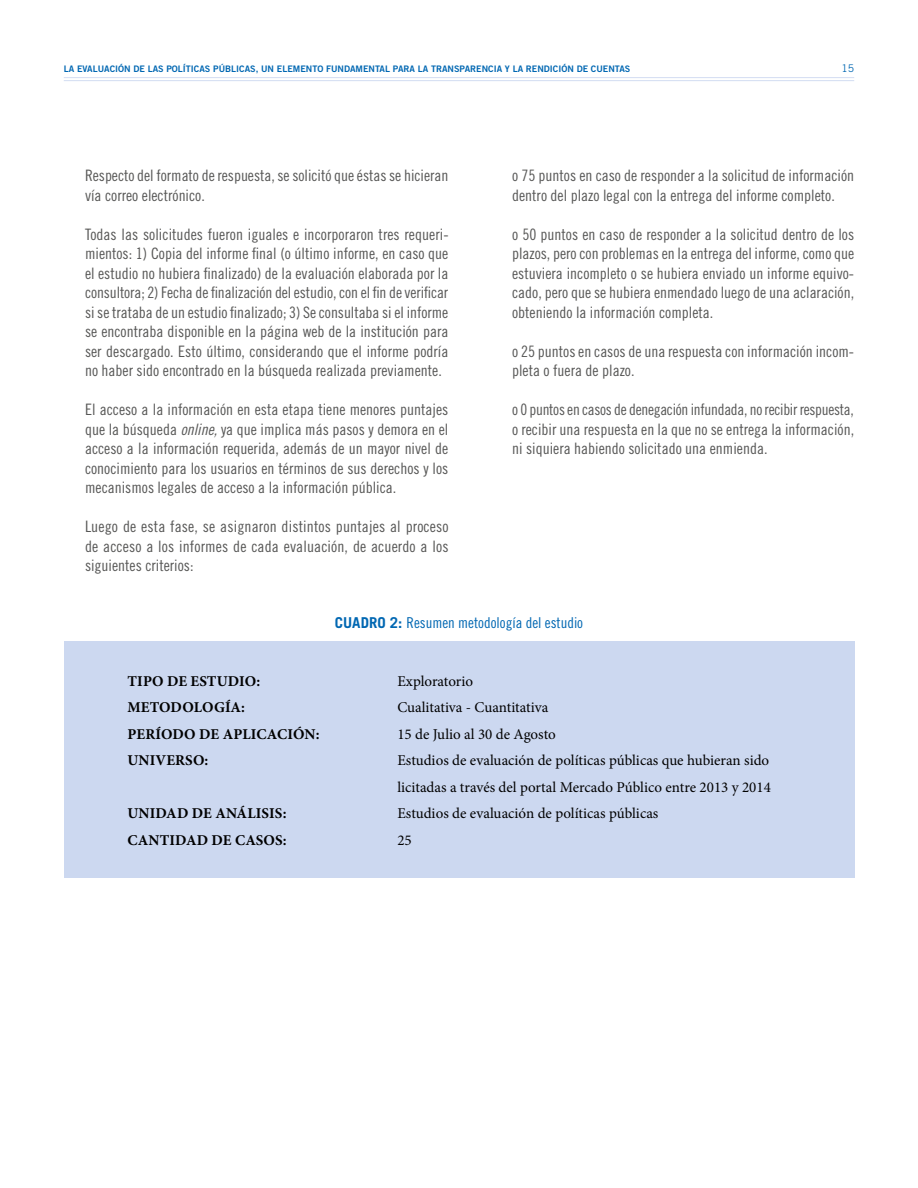
<style>
.page{position:relative;width:918px;height:1188px;background:#fff}
.page>*{position:absolute;margin:0;border:0;box-sizing:border-box;transform-origin:0 0}
.t1{font:15.75px/19.5px "Trade Gothic LT Std Cn 18";color:#575756;text-align:justify}
.t2{font:15px/26.5px "Minion Pro";color:#000}
.t3{font:700 15px "Minion Pro";letter-spacing:.01em;color:#000}
.t4{font:15px "Trade Gothic LT Std Cn 18";color:#0067b2}
.t5{font:10.5px "Trade Gothic";color:#0067b2}
.t6{font:9px "Trade Gothic LT Std Bd 2";color:#0067b2}
.s1{font-family:"Trade Gothic LT Std Cn 18 Obl"}
.s2{font-family:"Trade Gothic LT Std";font-weight:700}
</style>
<div class="page">
<hr style="left:64px;top:80px;width:790px;height:1px;background:#d3ddf2">
<hr style="left:64px;top:77px;width:790px;height:1px;background:#d3ddf2">
<div style="left:64px;top:641px;width:790px;height:237px;background:#ccd8f0"></div>
<p class="t6" style="left:64px;top:63px;width:568px">LA EVALUACIÓN DE LAS POLÍTICAS PÚBLICAS, UN ELEMENTO FUNDAMENTAL PARA LA TRANSPARENCIA Y LA RENDICIÓN DE CUENTAS</p>
<p class="t5" style="left:841px;top:62px;width:14px">15</p>
<p class="t1" style="left:85px;top:166px;width:365px">Respecto del formato de respuesta, se solicitó que éstas se hicieran vía correo electrónico.</p>
<p class="t1" style="left:85px;top:224px;width:365px">Todas las solicitudes fueron iguales e incorporaron tres requeri&shy;mientos: 1) Copia del informe final (o último informe, en caso que el estudio no hubiera finalizado) de la evaluación elaborada por la consultora; 2) Fecha de finalización del estudio, con el fin de verificar si se trataba de un estudio finalizado; 3) Se consultaba si el informe se encontraba disponible en la página web de la institución para ser descargado. Esto último, considerando que el informe podría no haber sido encontrado en la búsqueda realizada previamente.</p>
<p class="t1" style="left:85px;top:400px;width:365px">El acceso a la información en esta etapa tiene menores puntajes que la búsqueda <span class="s1">online,</span> ya que implica más pasos y demora en el acceso a la información requerida, además de un mayor nivel de conocimiento para los usuarios en términos de sus derechos y los mecanismos legales de acceso a la información pública.</p>
<p class="t1" style="left:85px;top:517px;width:365px">Luego de esta fase, se asignaron distintos puntajes al proceso de acceso a los informes de cada evaluación, de acuerdo a los siguientes criterios:</p>
<p class="t1" style="left:512px;top:166px;width:344px">o 75 puntos en caso de responder a la solicitud de información dentro del plazo legal con la entrega del informe completo.</p>
<p class="t1" style="left:512px;top:224px;width:344px">o 50 puntos en caso de responder a la solicitud dentro de los plazos, pero con problemas en la entrega del informe, como que estuviera incompleto o se hubiera enviado un informe equivo&shy;cado, pero que se hubiera enmendado luego de una aclaración, obteniendo la información completa.</p>
<p class="t1" style="left:512px;top:341px;width:344px">o 25 puntos en casos de una respuesta con información incom&shy;pleta o fuera de plazo.</p>
<p class="t1" style="left:512px;top:400px;width:344px">o 0 puntos en casos de denegación infundada, no recibir respuesta, o recibir una respuesta en la que no se entrega la información, ni siquiera habiendo solicitado una enmienda.</p>
<p class="t4" style="left:335px;top:614px;width:250px"><span class="s2">CUADRO 2:</span> Resumen metodología del estudio</p>
<p class="t3" style="left:127px;top:670px;width:134px">TIPO DE ESTUDIO:</p>
<p class="t2" style="left:397px;top:668px;width:77px">Exploratorio</p>
<p class="t3" style="left:127px;top:697px;width:119px">METODOLOGÍA:</p>
<p class="t2" style="left:397px;top:694px;width:152px">Cualitativa - Cuantitativa</p>
<p class="t3" style="left:127px;top:723px;width:194px">PERÍODO DE APLICACIÓN:</p>
<p class="t2" style="left:397px;top:721px;width:160px">15 de Julio al 30 de Agosto</p>
<p class="t3" style="left:127px;top:750px;width:83px">UNIVERSO:</p>
<p class="t2" style="left:397px;top:747px;width:375px">Estudios de evaluación de políticas públicas que hubieran sido licitadas a través del portal Mercado Público entre 2013 y 2014</p>
<p class="t3" style="left:127px;top:803px;width:161px">UNIDAD DE ANÁLISIS:</p>
<p class="t2" style="left:397px;top:800px;width:263px">Estudios de evaluación de políticas públicas</p>
<p class="t3" style="left:127px;top:829px;width:161px">CANTIDAD DE CASOS:</p>
<p class="t2" style="left:397px;top:827px;width:16px">25</p>
</div>
